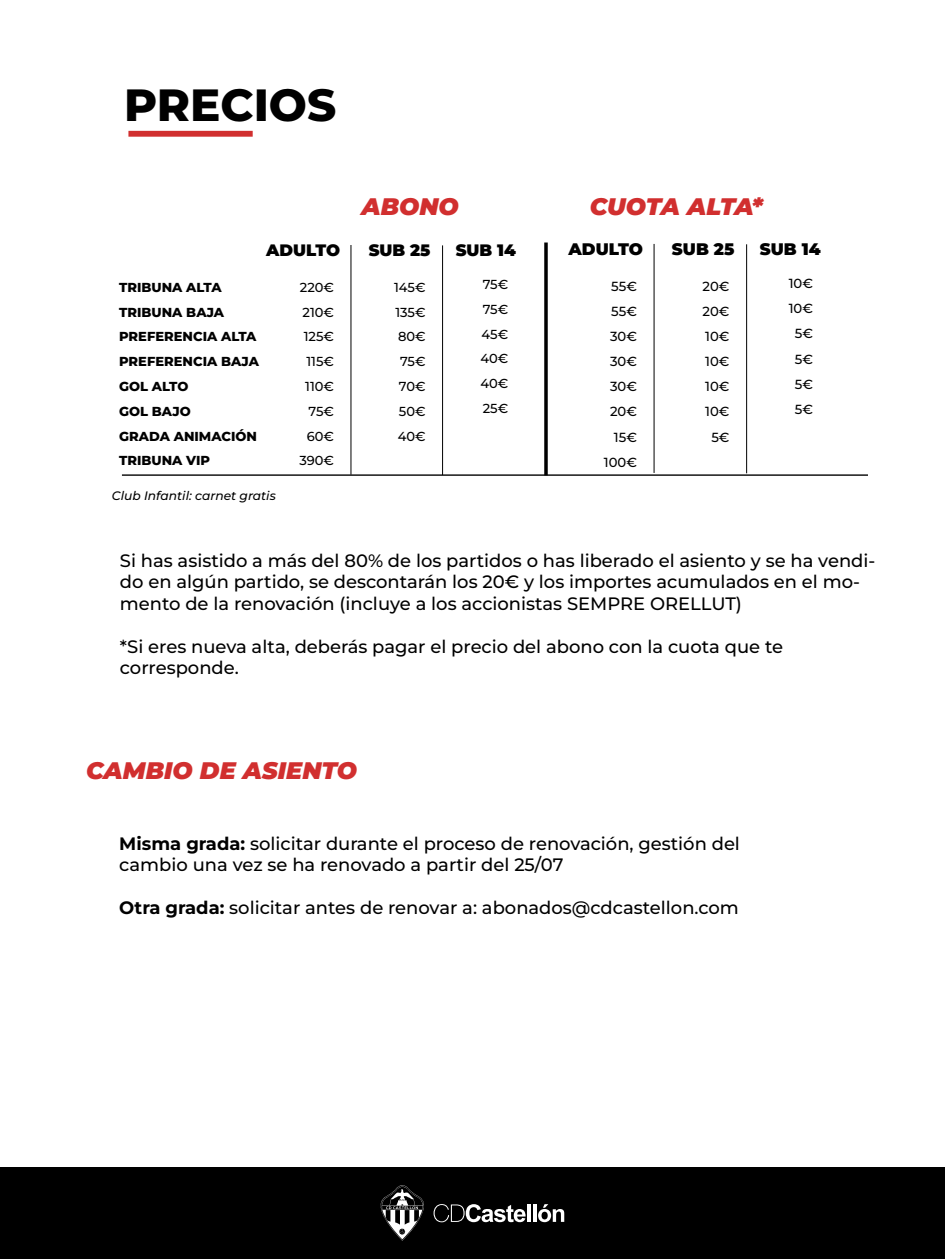
<style>
.page{position:relative;width:945px;height:1259px;background:#fff}
.page>*{position:absolute;margin:0;border:0;box-sizing:border-box;transform-origin:0 0}
.t1{font:800 45.06px "Montserrat";color:#000}
.t2{font:italic 900 23.89px "Montserrat";color:#d12f2f}
.t3{font:500 17.94px/21.5px "Montserrat";color:#000}
.t4{font:900 16.71px "Montserrat";color:#000}
.t5{font:900 16.54px "Montserrat";color:#000}
.t6{font:500 13.21px/25px "Montserrat";color:#000;text-align:right}
.t7{font:800 13.04px/24.8px "Montserrat";color:#000}
.t8{font:500 13.04px/24.8px "Montserrat";color:#000;text-align:right}
.t9{font:italic 100 12.25px "Montserrat";color:#000}
.s1{font-weight:100}
</style>
<div class="page">
<div style="left:1px;top:1166px;width:944px;height:92px;background:#000"></div>
<svg style="left:434px;top:1204px;width:92px;height:18px"></svg>
<hr style="left:527px;top:1204px;width:4px;height:17px;background:#fff">
<hr style="left:533px;top:1204px;width:3px;height:17px;background:#fff">
<svg style="left:538px;top:1204px;width:26px;height:17px"></svg>
<svg style="left:381px;top:1185px;width:43px;height:55px"></svg>
<div style="left:128px;top:131px;width:125px;height:6px;background:#d12f2f"></div>
<hr style="left:351px;top:245px;width:1px;height:229px;background:#000">
<hr style="left:442px;top:245px;width:1px;height:230px;background:#000">
<hr style="left:122px;top:474px;width:746px;height:2px;background:#000">
<hr style="left:654px;top:244px;width:1px;height:229px;background:#000">
<hr style="left:746px;top:244px;width:1px;height:229px;background:#000">
<svg style="left:544px;top:242px;width:4px;height:233px"></svg>
<h1 class="t1" style="left:124px;top:72px;width:214px">PRECIOS</h1>
<h2 class="t2" style="left:361px;top:189px;width:99px">ABONO</h2>
<h2 class="t2" style="left:590px;top:189px;width:174px">CUOTA ALTA*</h2>
<p class="t5" style="left:266px;top:239px;width:75px">ADULTO</p>
<p class="t5" style="left:369px;top:239px;width:63px">SUB 25</p>
<p class="t5" style="left:456px;top:239px;width:62px">SUB 14</p>
<p class="t7" style="left:119px;top:274px;width:141px">TRIBUNA ALTA<br>TRIBUNA BAJA<br>PREFERENCIA ALTA<br>PREFERENCIA BAJA<br>GOL ALTO<br>GOL BAJO<br>GRADA ANIMACIÓN<br>TRIBUNA VIP</p>
<p class="t8" style="left:299px;top:274px;width:36px">220€<br>210€<br>125€<br>115€<br>110€<br>75€<br>60€<br>390€</p>
<p class="t8" style="left:394px;top:274px;width:33px;text-align:center">145€<br>135€<br>80€<br>75€<br>70€<br>50€<br>40€</p>
<p class="t8" style="left:480px;top:271px;width:29px;text-align:justify">75€ 75€ 45€ 40€ 40€ 25€</p>
<p class="t9" style="left:112px;top:487px;width:165px">Club Infantil: carnet gratis</p>
<p class="t4" style="left:569px;top:238px;width:76px">ADULTO</p>
<p class="t4" style="left:672px;top:238px;width:64px">SUB 25</p>
<p class="t4" style="left:760px;top:238px;width:62px">SUB 14</p>
<p class="t6" style="left:604px;top:273px;width:35px">55€<br>55€<br>30€<br>30€<br>30€<br>20€<br>15€<br>100€</p>
<p class="t6" style="left:703px;top:273px;width:28px">20€<br>20€<br>10€<br>10€<br>10€<br>10€<br>5€</p>
<p class="t6" style="left:789px;top:271px;width:26px;text-align:center">10€<br>10€<br>5€<br>5€<br>5€<br>5€</p>
<p class="t3" style="left:120px;top:549px;width:757px">Si has asistido a más del 80% de los partidos o has liberado el asiento y se ha vendi&shy;do en algún partido, se descontarán los 20€ y los importes acumulados en el mo&shy;mento de la renovación (incluye a los accionistas SEMPRE ORELLUT)</p>
<p class="t3" style="left:120px;top:635px;width:665px">*Si eres nueva alta, deberás pagar el precio del abono con la cuota que te corresponde.</p>
<h2 class="t2" style="left:86px;top:752px;width:273px">CAMBIO DE ASIENTO</h2>
<p class="t3" style="left:119px;top:832px;width:622px"><span class="s1">Misma grada:</span> solicitar durante el proceso de renovación, gestión del cambio una vez se ha renovado a partir del 25/07</p>
<p class="t3" style="left:119px;top:896px;width:621px"><span class="s1">Otra grada:</span> solicitar antes de renovar a: abonados@cdcastellon.com</p>
</div>
